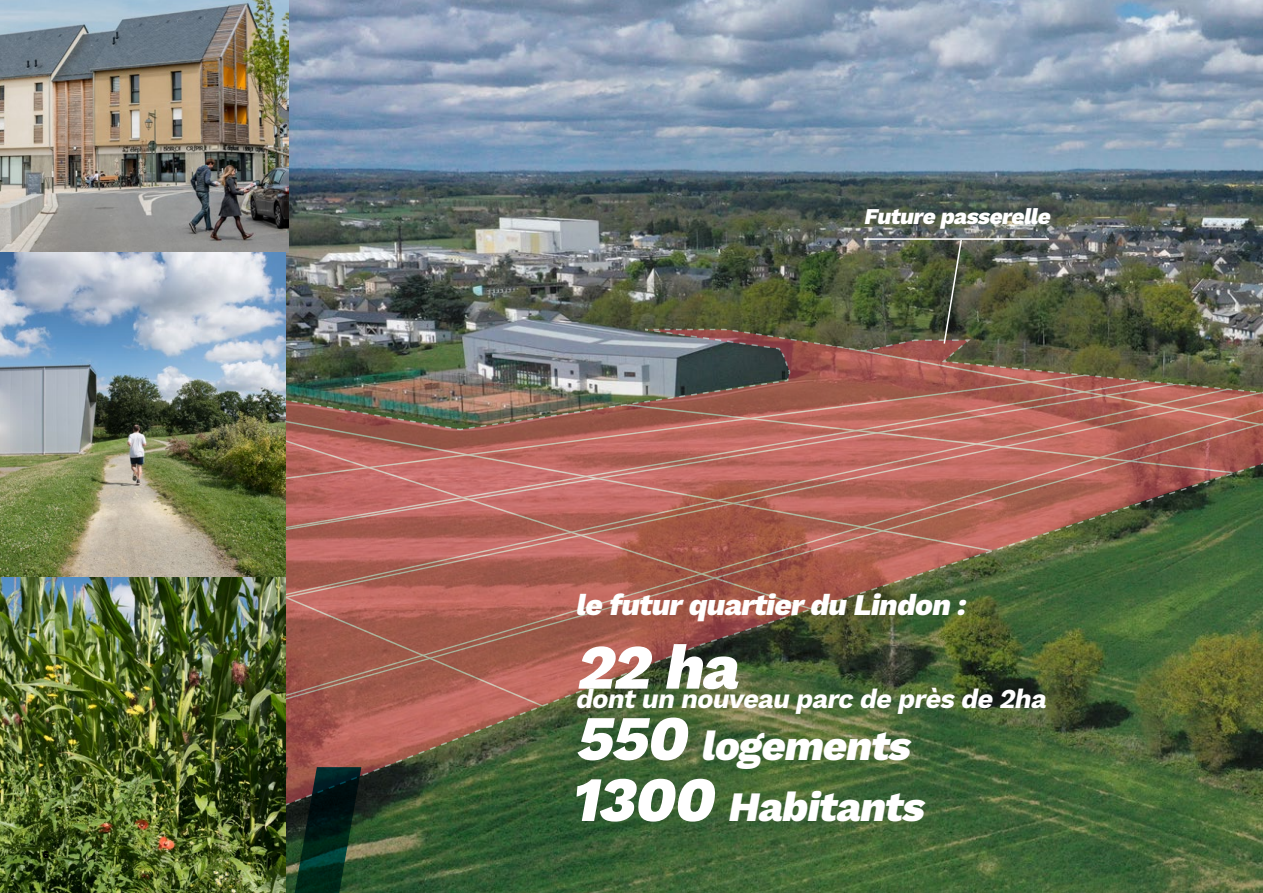
<style>
.page{position:relative;width:1263px;height:893px;background:#fff}
.page>*{position:absolute;margin:0;border:0;box-sizing:border-box;transform-origin:0 0}
.t1{font:italic 800 63.15px "Work Sans";color:#fff}
.t2{font:italic 800 41.85px "Work Sans";color:#fff}
.t3{font:italic 800 30px "Work Sans";color:#fff}
.t4{font:italic 700 27px "Work Sans";color:#fff}
.t5{font:italic 800 22.5px "Work Sans";color:#fff}
.t6{font:900 10.5px "Work Sans";color:#000}
.s1{font-size:63.15px}
</style>
<div class="page">
<img style="left:285px;top:0;width:978px;height:328px">
<img style="left:285px;top:328px;width:978px;height:565px">
<svg style="left:285px;top:767px;width:76px;height:126px;background:#1d3123"></svg>
<img style="left:0;top:0;width:288px;height:252px">
<img style="left:0;top:252px;width:285px;height:641px">
<hr style="left:863px;top:238px;width:186px;height:2px;background:#fff">
<img style="left:922px;top:238px;width:341px;height:224px">
<p class="t6" style="left:43px;top:849px;width:8px">6</p>
<p class="t5" style="left:863px;top:204px;width:193px">Future passerelle</p>
<p class="t3" style="left:575px;top:587px;width:399px">le futurquartierdu Lindon :</p>
<h1 class="t1" style="left:575px;top:631px;width:178px">22 ha</h1>
<p class="t4" style="left:575px;top:683px;width:478px">dontun nouveau parc de près de 2ha</p>
<h2 class="t2" style="left:575px;top:721px;width:345px"><span class="s1">550</span> logements</h2>
<h2 class="t2" style="left:570px;top:783px;width:364px"><span class="s1">1300</span> Habitants</h2>
</div>
